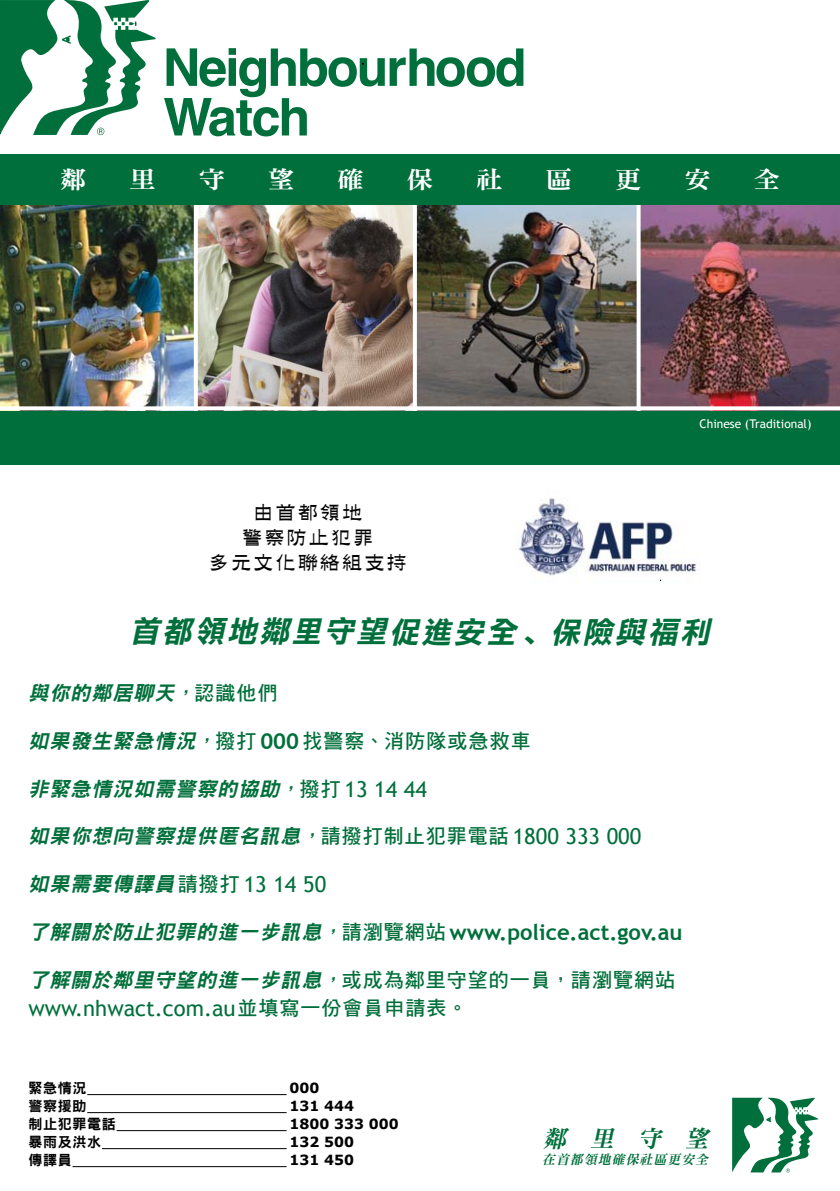
<style>
.page{position:relative;width:840px;height:1191px;background:#fff}
.page>*{position:absolute;margin:0;border:0;box-sizing:border-box;transform-origin:0 0}
.t1{font:italic 30px "CT L Hei 7";color:#006f3b}
.t2{font:24px "DF Ming Std W9";color:#fff;scale:1.11 1}
.t3{font:italic 23.6px "DF Ming Std W9";color:#006f3b}
.t4{font:700 22px "Trebuchet MS";color:#006f3b}
.t5{font:22px "Trebuchet MS";color:#006f3b}
.t6{font:italic 20px "DF Hei Std W9";color:#006f3b}
.t7{font:20px "DF Hei Std W7";letter-spacing:.05em;color:#006f3b}
.t8{font:18.4px/25px "DF Chi Li Std W5";letter-spacing:.09em;color:#000;text-align:center;scale:1.1 1}
.t9{font:700 14px "Verdana";color:#000}
.t10{font:14px "DF Hei Std W9";letter-spacing:.05em;color:#000}
.t11{font:italic 13px "DF Ming Std W9";color:#006f3b}
.t12{font:12px "Trebuchet MS";color:#fff}
.s1{font-family:"DF Hei Std W7"}
.s2{font-family:"DF Hei Std W7";font-style:normal}
.s3{font-family:"DF Hei Std W9";font-style:italic}
.s4{font-style:italic}
.s5{font-family:"Trebuchet MS";font-weight:700;font-size:22px}
.s6{font-family:"Trebuchet MS";font-style:normal;font-size:22px}
.s7{font-family:"DF Hei Std W9";font-weight:400;font-style:italic;font-size:20px}
.s8{font-family:"DF Hei Std W7";font-weight:400;font-style:italic;font-size:20px}
.s9{font-family:"DF Hei Std W7";font-weight:400;font-size:20px}
.s10{font-family:"DF Hei Std W7";font-size:20px}
</style>
<div class="page">
<img style="left:518px;top:498px;width:179px;height:84px">
<img style="left:198px;top:205px;width:214px;height:206px">
<img style="left:0;top:205px;width:194px;height:206px">
<img style="left:640px;top:205px;width:199px;height:206px">
<svg style="left:732px;top:1097px;width:86px;height:75px"></svg>
<img style="left:416px;top:205px;width:220px;height:206px">
<svg style="left:0;top:406px;width:839px;height:4px"></svg>
<svg style="left:412px;top:205px;width:4px;height:206px"></svg>
<svg style="left:636px;top:205px;width:4px;height:206px"></svg>
<svg style="left:194px;top:220px;width:4px;height:191px"></svg>
<div style="left:0;top:154px;width:839px;height:51px;background:#006f3b"></div>
<div style="left:0;top:411px;width:839px;height:53px;background:#006f3b"></div>
<hr style="left:87px;top:1094px;width:199px;height:1px;background:#000">
<hr style="left:87px;top:1112px;width:199px;height:1px;background:#000">
<hr style="left:117px;top:1130px;width:169px;height:1px;background:#000">
<hr style="left:102px;top:1148px;width:184px;height:1px;background:#000">
<hr style="left:72px;top:1166px;width:214px;height:1px;background:#000">
<svg style="left:164px;top:48px;width:359px;height:88px"></svg>
<svg style="left:0;top:0;width:156px;height:135px"></svg>
<p class="t2" style="left:60px;top:166px;width:26px">鄰</p>
<p class="t2" style="left:129px;top:166px;width:25px">里</p>
<p class="t2" style="left:198px;top:166px;width:25px">守</p>
<p class="t2" style="left:268px;top:166px;width:25px">望</p>
<p class="t2" style="left:337px;top:166px;width:25px">確</p>
<p class="t2" style="left:406px;top:166px;width:25px">保</p>
<p class="t2" style="left:475px;top:166px;width:25px">社</p>
<p class="t2" style="left:545px;top:166px;width:26px">區</p>
<p class="t2" style="left:614px;top:166px;width:26px">更</p>
<p class="t2" style="left:683px;top:166px;width:26px">安</p>
<p class="t2" style="left:753px;top:166px;width:25px">全</p>
<p class="t8" style="left:209px;top:500px;width:181px">由首都領地<br>警察防止犯罪<br>多元文化聯絡組支持</p>
<p class="t12" style="left:699px;top:416px;width:113px">Chinese (Traditional)</p>
<h1 class="t1" style="left:130px;top:617px;width:587px">首都領地鄰里守望促進安全、保險與福利</h1>
<p class="t6" style="left:28px;top:682px;width:251px">與你的鄰居聊天<span class="s1">，</span><span class="s2">認識他們</span></p>
<p class="t7" style="left:28px;top:729px;width:503px"><span class="s3">如果發生緊急情況</span><span class="s4">，</span>撥打 <span class="s5">000</span> 找警察、消防隊或急救車</p>
<p class="t6" style="left:28px;top:777px;width:400px">非緊急情況如需警察的協助<span class="s1">，</span><span class="s2">撥打</span> <span class="s6">1 3 1 4 4 4</span></p>
<p class="t6" style="left:28px;top:825px;width:614px">如果你想向警察提供匿名訊息<span class="s1">，</span><span class="s2">請撥打制止犯罪電話</span> <span class="s6">1800 333 000</span></p>
<p class="t6" style="left:28px;top:873px;width:299px">如果需要傳譯員<span class="s2">請撥打</span> <span class="s6">13 14 50</span></p>
<p class="t4" style="left:28px;top:918px;width:655px"><span class="s7">了解關於防止犯罪的進一步訊息</span><span class="s8">，</span><span class="s9">請瀏覽網站</span> www.police.act.gov.au</p>
<p class="t7" style="left:28px;top:968px;width:648px"><span class="s3">了解關於鄰里守望的進一步訊息</span><span class="s4">，</span>或成為鄰里守望的一員，請瀏覽網站</p>
<p class="t5" style="left:28px;top:995px;width:440px">www.nhwact.com.au<span class="s10">並填寫一份會員申請表。</span></p>
<p class="t10" style="left:28px;top:1080px;width:60px">緊急情況</p>
<p class="t9" style="left:289px;top:1078px;width:31px">000</p>
<p class="t10" style="left:28px;top:1098px;width:60px">警察援助</p>
<p class="t9" style="left:289px;top:1096px;width:66px">131 444</p>
<p class="t10" style="left:28px;top:1116px;width:89px">制止犯罪電話</p>
<p class="t9" style="left:289px;top:1114px;width:111px">1800 333 000</p>
<p class="t10" style="left:28px;top:1134px;width:74px">暴雨及洪水</p>
<p class="t9" style="left:289px;top:1132px;width:66px">132 500</p>
<p class="t10" style="left:28px;top:1152px;width:45px">傳譯員</p>
<p class="t9" style="left:289px;top:1150px;width:66px">131 450</p>
<p class="t3" style="left:542px;top:1125px;width:172px">鄰里守望</p>
<p class="t11" style="left:542px;top:1152px;width:170px">在首都領地確保社區更安全</p>
</div>
